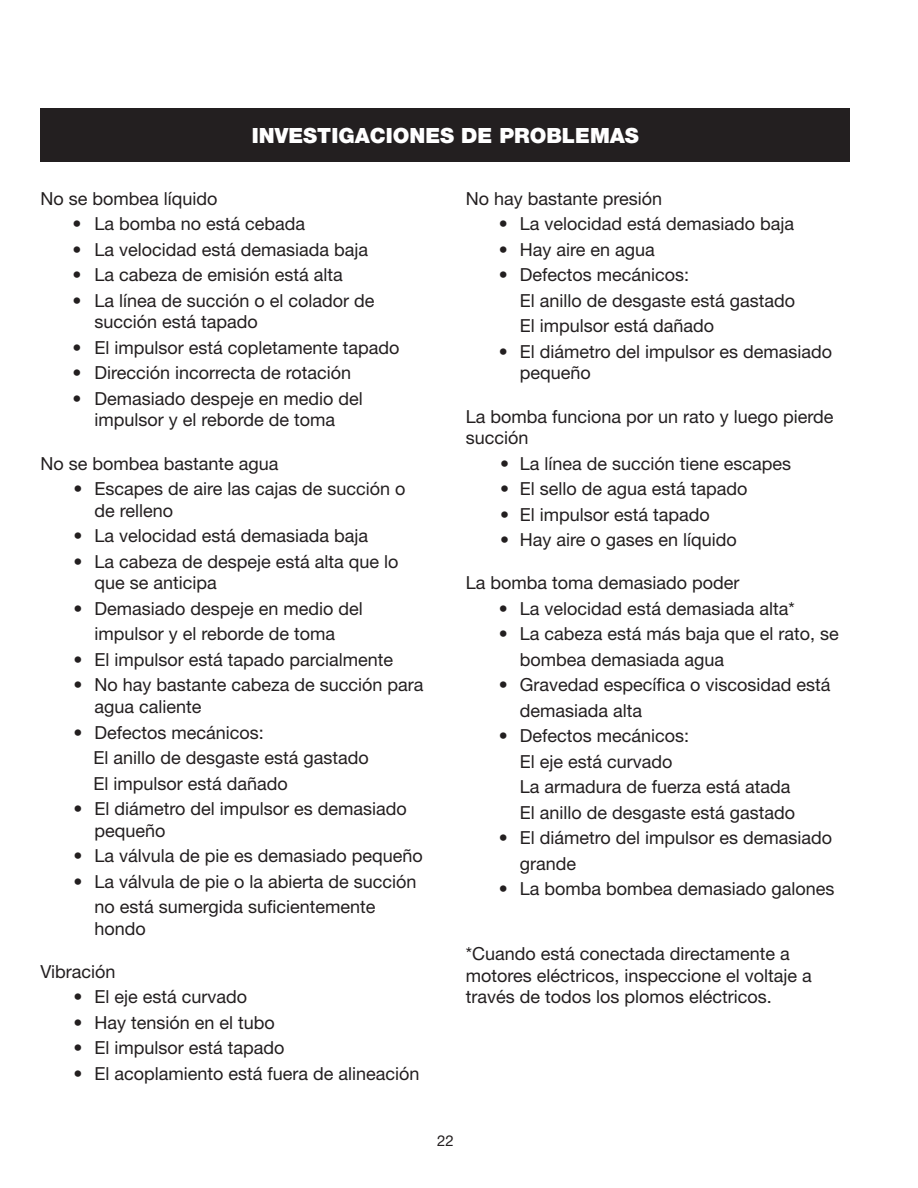
<style>
.page{position:relative;width:918px;height:1188px;background:#fff}
.page>*{position:absolute;margin:0;border:0;box-sizing:border-box;transform-origin:0 0}
.t1{font:900 21px "Helvetica Neue";color:#fff}
.t2{font:18px/25.5px "Helvetica Neue";color:#231f20}
.t3{font:15px "Helvetica Neue";color:#231f20}
</style>
<div class="page">
<div style="left:40px;top:108px;width:810px;height:54px;background:#231f20"></div>
<p class="t1" style="left:252px;top:123px;width:389px">INVESTIGACIONES DE PROBLEMAS</p>
<p class="t2" style="left:40px;top:185px;width:179px">No se bombea líquido</p>
<p class="t2" style="left:73px;top:211px;width:234px">• La bomba no está cebada</p>
<p class="t2" style="left:73px;top:236px;width:297px">• La velocidad está demasiada baja</p>
<p class="t2" style="left:73px;top:262px;width:272px">• La cabeza de emisión está alta</p>
<p class="t2" style="left:94px;top:289px;width:282px;line-height:21.6px;text-indent:-22px">• La línea de succión o el colador de succión está tapado</p>
<p class="t2" style="left:73px;top:334px;width:329px">• El impulsor está copletamente tapado</p>
<p class="t2" style="left:73px;top:360px;width:280px">• Dirección incorrecta de rotación</p>
<p class="t2" style="left:73px;top:387px;width:292px;line-height:21.6px;text-align:center">• Demasiado despeje en medio del impulsor y el reborde de toma</p>
<p class="t2" style="left:40px;top:450px;width:240px">No se bombea bastante agua</p>
<p class="t2" style="left:94px;top:478px;width:313px;line-height:21.6px;text-indent:-21px">• Escapes de aire las cajas de succión o de relleno</p>
<p class="t2" style="left:73px;top:523px;width:296px">• La velocidad está demasiada baja</p>
<p class="t2" style="left:94px;top:550px;width:306px;line-height:21.6px;text-indent:-21px">• La cabeza de despeje está alta que lo que se anticipa</p>
<p class="t2" style="left:73px;top:595px;width:291px;text-align:center">• Demasiado despeje en medio del impulsor y el reborde de toma</p>
<p class="t2" style="left:73px;top:646px;width:321px">• El impulsor está tapado parcialmente</p>
<p class="t2" style="left:94px;top:674px;width:331px;line-height:21.6px;text-indent:-21px">• No hay bastante cabeza de succión para agua caliente</p>
<p class="t2" style="left:94px;top:719px;width:277px;text-indent:-20px">• Defectos mecánicos:<br>El anillo de desgaste está gastado<br>El impulsor está dañado</p>
<p class="t2" style="left:94px;top:798px;width:314px;line-height:21.6px;text-indent:-21px">• El diámetro del impulsor es demasiado pequeño</p>
<p class="t2" style="left:73px;top:843px;width:351px">• La válvula de pie es demasiado pequeño</p>
<p class="t2" style="left:94px;top:868px;width:324px;text-indent:-21px">• La válvula de pie o la abierta de succión no está sumergida suficientemente</p>
<p class="t2" style="left:94px;top:915px;width:53px">hondo</p>
<p class="t2" style="left:40px;top:959px;width:77px">Vibración</p>
<p class="t2" style="left:73px;top:984px;width:175px">• El eje está curvado</p>
<p class="t2" style="left:73px;top:1010px;width:203px">• Hay tensión en el tubo</p>
<p class="t2" style="left:73px;top:1035px;width:213px">• El impulsor está tapado</p>
<p class="t2" style="left:73px;top:1061px;width:348px">• El acoplamiento está fuera de alineación</p>
<p class="t2" style="left:466px;top:185px;width:198px">No hay bastante presión</p>
<p class="t2" style="left:499px;top:211px;width:297px">• La velocidad está demasiado baja</p>
<p class="t2" style="left:499px;top:236px;width:158px">• Hay aire en agua</p>
<p class="t2" style="left:520px;top:262px;width:277px;text-indent:-21px">• Defectos mecánicos:<br>El anillo de desgaste está gastado<br>El impulsor está dañado</p>
<p class="t2" style="left:520px;top:340px;width:314px;line-height:21.6px;text-indent:-21px">• El diámetro del impulsor es demasiado pequeño</p>
<p class="t2" style="left:466px;top:405px;width:369px;line-height:21.6px">La bomba funciona por un rato y luego pierde succión</p>
<p class="t2" style="left:500px;top:450px;width:292px">• La línea de succión tiene escapes</p>
<p class="t2" style="left:500px;top:476px;width:249px">• El sello de agua está tapado</p>
<p class="t2" style="left:500px;top:501px;width:211px">• El impulsor está tapado</p>
<p class="t2" style="left:500px;top:527px;width:238px">• Hay aire o gases en líquido</p>
<p class="t2" style="left:466px;top:570px;width:275px">La bomba toma demasiado poder</p>
<p class="t2" style="left:499px;top:595px;width:298px">• La velocidad está demasiada alta*</p>
<p class="t2" style="left:520px;top:621px;width:321px;text-indent:-21px">• La cabeza está más baja que el rato, se bombea demasiada agua</p>
<p class="t2" style="left:520px;top:672px;width:312px;text-indent:-21px">• Gravedad específica o viscosidad está demasiada alta</p>
<p class="t2" style="left:520px;top:723px;width:277px;text-indent:-21px">• Defectos mecánicos:<br>El eje está curvado<br>La armadura de fuerza está atada<br>El anillo de desgaste está gastado</p>
<p class="t2" style="left:520px;top:825px;width:314px;text-indent:-21px">• El diámetro del impulsor es demasiado grande</p>
<p class="t2" style="left:499px;top:876px;width:337px">• La bomba bombea demasiado galones</p>
<p class="t2" style="left:466px;top:943px;width:348px;line-height:21.6px">*Cuando está conectada directamente a motores eléctricos, inspeccione el voltaje a través de todos los plomos eléctricos.</p>
<p class="t3" style="left:437px;top:1132px;width:18px">22</p>
</div>
